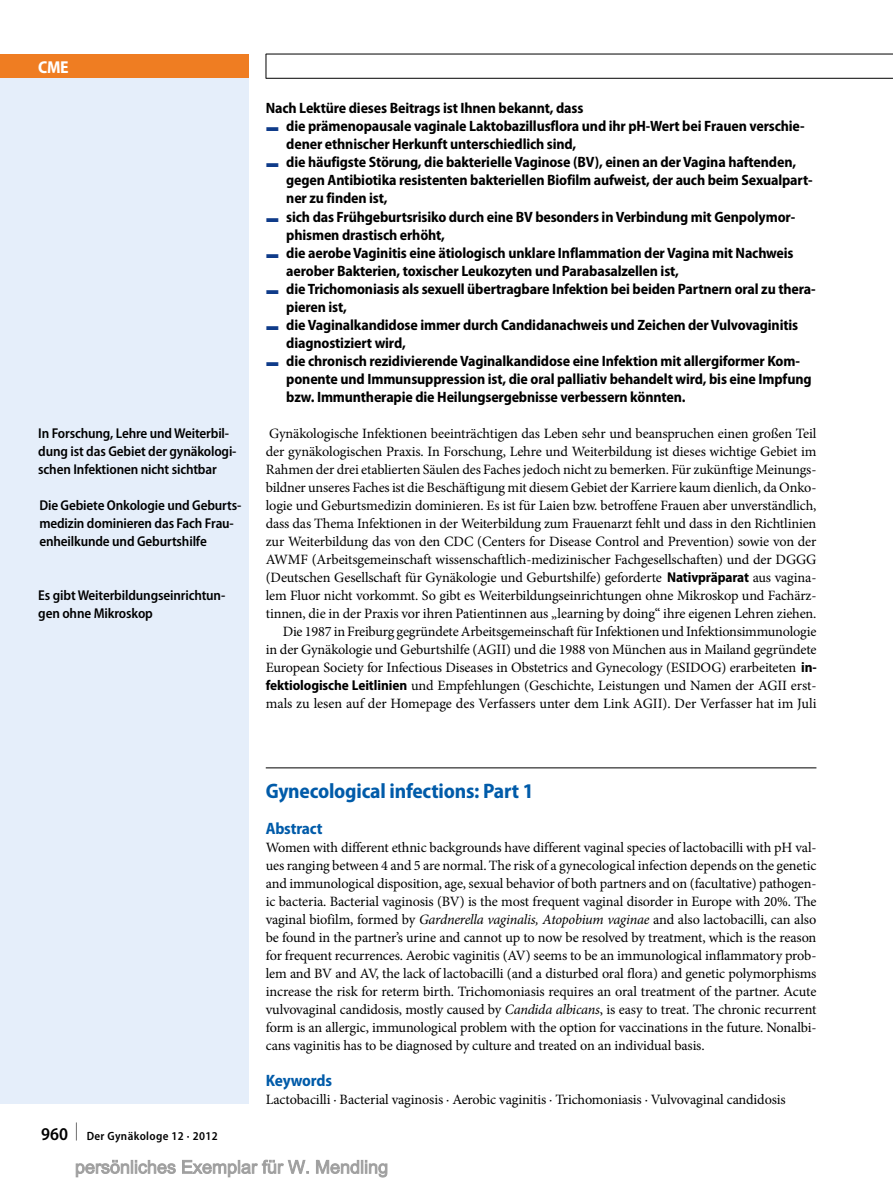
<style>
.page{position:relative;width:893px;height:1187px;background:#fff}
.page>*{position:absolute;margin:0;border:0;box-sizing:border-box;transform-origin:0 0}
.t1{font:700 semi-condensed 21px "Myriad Pro";letter-spacing:-.01em;color:#005ba9}
.t2{font:700 semi-condensed 17.25px "Myriad Pro";color:#fff}
.t3{font:700 semi-condensed 16.5px "Myriad Pro";letter-spacing:-.01em;color:#005ba9}
.t4{font:700 semi-condensed 15px "Myriad Pro";letter-spacing:-.01em;color:#000}
.t5{font:14.25px/18px "Minion Pro";letter-spacing:-.01em;color:#000;text-align:right}
.t6{font:600 semi-condensed 14.25px/18px "Myriad Pro";letter-spacing:-.01em;color:#000}
.t7{font:600 semi-condensed 12px "Myriad Pro";letter-spacing:.03em;color:#000}
.s1{font-family:"S Buttons";font-weight:400;font-stretch:normal;color:#0f3b89}
.s2{font-family:"Myriad Pro";font-weight:700;font-stretch:semi-condensed}
.s3{font-size:18px}
.s4{font-style:italic}
</style>
<div class="page">
<div style="left:0;top:78px;width:249px;height:1025px;background:#e5eefa"></div>
<div style="left:0;top:54px;width:249px;height:24px;background:#ef7d22"></div>
<svg style="left:266px;top:55px;width:1px;height:23px"></svg>
<hr style="left:266px;top:54px;width:627px;height:1px;background:#000">
<hr style="left:266px;top:78px;width:627px;height:1px;background:#000">
<hr style="left:266px;top:767px;width:550px;height:1px;background:#000">
<svg style="left:75px;top:1159px;width:313px;height:18px"></svg>
<p class="t2" style="left:38px;top:57px;width:32px">CME</p>
<p class="t6" style="left:38px;top:424px;width:200px">In Forschung, Lehre und Weiterbil&shy;dung ist das Gebiet der gynäkologi&shy;schen Infektionen nicht sichtbar</p>
<p class="t6" style="left:39px;top:496px;width:203px">Die Gebiete Onkologie und Geburts&shy;medizin dominieren das Fach Frau&shy;enheilkunde und Geburtshilfe</p>
<p class="t6" style="left:38px;top:586px;width:189px">Es gibt Weiterbildungseinrichtun&shy;gen ohne Mikroskop</p>
<p class="t4" style="left:266px;top:100px;width:319px">Nach Lektüre dieses Beitrags ist Ihnen bekannt, dass</p>
<p class="t4" style="left:266px;top:118px;width:540px"><span class="s1">F</span> die prämenopausale vaginale Laktobazillusflora und ihr pH-Wert bei Frauen verschie-</p>
<p class="t4" style="left:286px;top:136px;width:292px">dener ethnischer Herkunft unterschiedlich sind,</p>
<p class="t4" style="left:266px;top:154px;width:532px"><span class="s1">F</span> die häufigste Störung, die bakterielle Vaginose (BV), einen an der Vagina haftenden,</p>
<p class="t4" style="left:286px;top:172px;width:528px">gegen Antibiotika resistenten bakteriellen Biofilm aufweist, der auch beim Sexualpart-</p>
<p class="t4" style="left:286px;top:190px;width:103px">ner zu finden ist,</p>
<p class="t4" style="left:266px;top:208px;width:531px"><span class="s1">F</span> sich das Frühgeburtsrisiko durch eine BV besonders in Verbindung mit Genpolymor-</p>
<p class="t4" style="left:286px;top:226px;width:160px">phismen drastisch erhöht,</p>
<p class="t4" style="left:266px;top:244px;width:529px"><span class="s1">F</span> die aerobe Vaginitis eine ätiologisch unklare Inflammation der Vagina mit Nachweis</p>
<p class="t4" style="left:286px;top:262px;width:394px">aerober Bakterien, toxischer Leukozyten und Parabasalzellen ist,</p>
<p class="t4" style="left:266px;top:280px;width:551px"><span class="s1">F</span> die Trichomoniasis als sexuell übertragbare Infektion bei beiden Partnern oral zu thera-</p>
<p class="t4" style="left:286px;top:298px;width:62px">pieren ist,</p>
<p class="t4" style="left:266px;top:316px;width:534px"><span class="s1">F</span> die Vaginalkandidose immer durch Candidanachweis und Zeichen der Vulvovaginitis</p>
<p class="t4" style="left:286px;top:334px;width:121px">diagnostiziert wird,</p>
<p class="t4" style="left:266px;top:352px;width:536px"><span class="s1">F</span> die chronisch rezidivierende Vaginalkandidose eine Infektion mit allergiformer Kom-</p>
<p class="t4" style="left:286px;top:370px;width:527px">ponente und Immunsuppression ist, die oral palliativ behandelt wird, bis eine Impfung</p>
<p class="t4" style="left:286px;top:388px;width:401px">bzw. Immuntherapie die Heilungsergebnisse verbessern könnten.</p>
<p class="t5" style="left:266px;top:424px;width:553px">Gynäkologische Infektionen beeinträchtigen das Leben sehr und beanspruchen einen großen Teil der gynäkologischen Praxis. In Forschung, Lehre und Weiterbildung ist dieses wichtige Gebiet im Rahmen der drei etablierten Säulen des Faches jedoch nicht zu bemerken. Für zukünftige Meinungs&shy;bildner unseres Faches ist die Beschäftigung mit diesem Gebiet der Karriere kaum dienlich, da Onko&shy;logie und Geburtsmedizin dominieren. Es ist für Laien bzw. betroffene Frauen aber unverständlich, dass das Thema Infektionen in der Weiterbildung zum Frauenarzt fehlt und dass in den Richtlinien zur Weiterbildung das von den CDC (Centers for Disease Control and Prevention) sowie von der AWMF (Arbeitsgemeinschaft wissenschaftlich-medizinischer Fachgesellschaften) und der DGGG (Deutschen Gesellschaft für Gynäkologie und Geburtshilfe) geforderte <span class="s2">Nativpräparat</span> aus vagina&shy;lem Fluor nicht vorkommt. So gibt es Weiterbildungseinrichtungen ohne Mikroskop und Fachärz&shy;tinnen, die in der Praxis vor ihren Patientinnen aus „learning by doing“ ihre eigenen Lehren ziehen.<br>Die 1987 in Freiburg gegründete Arbeitsgemeinschaft für Infektionen und Infektionsimmunologie<br>in der Gynäkologie und Geburtshilfe (AGII) und die 1988 von München aus in Mailand gegründete European Society for Infectious Diseases in Obstetrics and Gynecology (ESIDOG) -erarbeiteten <span class="s2">in&shy;fektiologische Leitlinien</span> und Empfehlungen (Geschichte, Leistungen und Namen der AGII erst&shy;mals zu lesen auf der Homepage des Verfassers unter dem Link AGII). Der Verfasser hat im -Juli</p>
<p class="t7" style="left:41px;top:1129px;width:178px"><span class="s3">960 </span><sup>|</sup> Der Gynäkologe 12 · 2012</p>
<h1 class="t1" style="left:266px;top:779px;width:269px">Gynecological infections: Part 1</h1>
<p class="t3" style="left:266px;top:819px;width:58px">Abstract</p>
<p class="t5" style="left:266px;top:838px;width:552px;text-align:justify">Women with different ethnic backgrounds have different vaginal species of lactobacilli with pH val&shy;ues ranging between 4 and 5 are normal. The risk of a gynecological infection depends on the genetic and immunological disposition, age, sexual behavior of both partners and on (facultative) pathogen&shy;ic bacteria. Bacterial vaginosis (BV) is the most frequent vaginal disorder in Europe with 20%. The vaginal biofilm, formed by <span class="s4">Gardnerella vaginalis, Atopobium vaginae</span> and also lactobacilli, can also be found in the partner’s urine and cannot up to now be resolved by treatment, which is the reason for frequent recurrences. Aerobic vaginitis (AV) seems to be an immunological inflammatory prob&shy;lem and BV and AV, the lack of lactobacilli (and a disturbed oral flora) and genetic polymorphisms increase the risk for reterm birth. Trichomoniasis requires an oral treatment of the partner. Acute vulvovaginal candidosis, mostly caused by <span class="s4">Candida albicans</span>, is easy to treat. The chronic recurrent form is an allergic, immunological problem with the option for vaccinations in the future. Nonalbi&shy;cans vaginitis has to be diagnosed by culture and treated on an individual basis.</p>
<p class="t3" style="left:266px;top:1071px;width:68px">Keywords</p>
<p class="t5" style="left:266px;top:1090px;width:521px">Lactobacilli · Bacterial vaginosis · Aerobic vaginitis · Trichomoniasis · Vulvovaginal candidosis</p>
</div>
